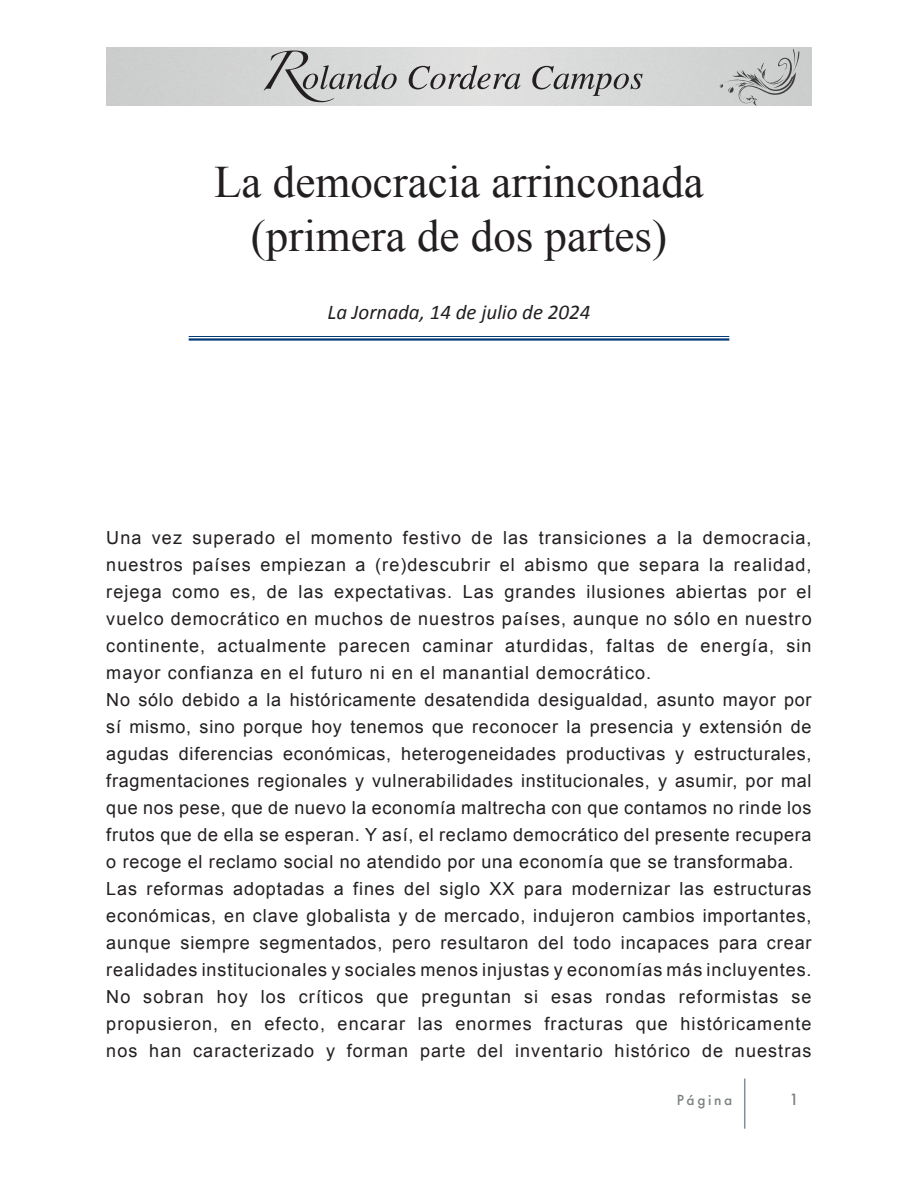
<style>
.page{position:relative;width:918px;height:1188px;background:#fff}
.page>*{position:absolute;margin:0;border:0;box-sizing:border-box;transform-origin:0 0}
.Título{font:45px/54px "Times New Roman";color:#231f20;text-align:center}
.Fecha{font:italic 21px "Calibri";color:#231f20}
.Párrafo{font:18px/27px "Arial";letter-spacing:.055em;color:#231f20;text-align:justify}
.t1{font:500 15px "Futura";color:#7e8182}
.t2{font:500 13.5px "Futura";letter-spacing:.2em;color:#7e8182}
</style>
<div class="page">
<svg style="left:264px;top:51px;width:133px;height:51px;background:#bbbcbc"></svg>
<svg style="left:409px;top:65px;width:112px;height:24px;background:#b4b3b3"></svg>
<svg style="left:532px;top:66px;width:111px;height:30px;background:#b7b7b7"></svg>
<svg style="left:719px;top:49px;width:80px;height:57px;background:#bfc0c0"></svg>
<hr style="left:744px;top:1079px;width:1px;height:50px;background:#848ba0">
<hr style="left:189px;top:336px;width:540px;height:1px;background:#013a7a">
<hr style="left:189px;top:338px;width:540px;height:3px;background:#013a7a">
<p class="Título" style="left:214px;top:155px;width:491px">La democracia arrinconada (primera de dos partes)</p>
<p class="Fecha" style="left:328px;top:298px;width:264px">La Jornada, 14 de julio de 2024</p>
<p class="Párrafo" style="left:106px;top:524px;width:707px">Una vez superado el momento festivo de las transiciones a la democracia, nuestros países empiezan a (re)descubrir el abismo que separa la realidad, rejega como es, de las expectativas. Las grandes ilusiones abiertas por el vuelco democrático en muchos de nuestros países, aunque no sólo en nuestro continente, actualmente parecen caminar aturdidas, faltas de energía, sin mayor confianza en el futuro ni en el manantial democrático.</p>
<p class="Párrafo" style="left:106px;top:686px;width:707px">No sólo debido a la históricamente desatendida desigualdad, asunto mayor por sí mismo, sino porque hoy tenemos que reconocer la presencia y extensión de agudas diferencias económicas, heterogeneidades productivas y estructurales, fragmentaciones regionales y vulnerabilidades institucionales, y asumir, por mal que nos pese, que de nuevo la economía maltrecha con que contamos no rinde los frutos que de ella se esperan. Y así, el reclamo democrático del presente recupera o recoge el reclamo social no atendido por una economía que se transformaba.</p>
<p class="Párrafo" style="left:106px;top:875px;width:707px">Las reformas adoptadas a fines del siglo XX para modernizar las estructuras económicas, en clave globalista y de mercado, indujeron cambios importantes, aunque siempre segmentados, pero resultaron del todo incapaces para crear realidades institucionales y sociales menos injustas y economías más incluyentes.</p>
<p class="Párrafo" style="left:106px;top:983px;width:707px">No sobran hoy los críticos que preguntan si esas rondas reformistas se propusieron, en efecto, encarar las enormes fracturas que históricamente nos han caracterizado y forman parte del inventario histórico de nuestras</p>
<p class="t2" style="left:677px;top:1091px;width:57px">Página</p>
<p class="t1" style="left:789px;top:1089px;width:11px">1</p>
</div>
